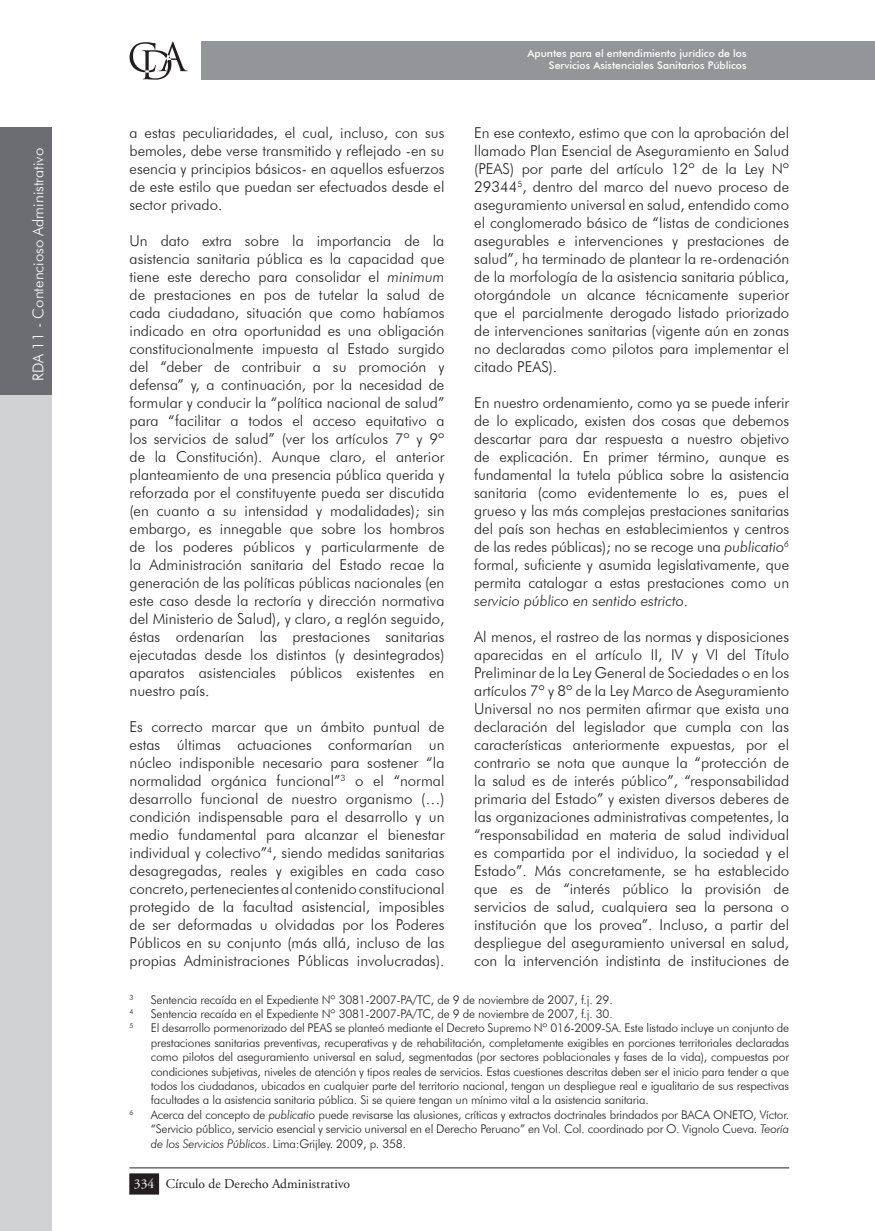
<style>
.page{position:relative;width:875px;height:1231px;background:#fff}
.page>*{position:absolute;margin:0;border:0;box-sizing:border-box;transform-origin:0 0}
.t1{font:300 15px/18px "Futura BT";color:#231f20;text-align:justify}
.t2{font:300 15px "Futura BT";color:#fff}
.t3{font:13.5px "Adobe Garamond Pro";color:#231f20}
.t4{font:300 12px/14.4px "Futura BT";letter-spacing:-.015em;color:#231f20;text-align:justify}
.t5{font:500 10.5px/12.6px "Futura BT";color:#fff;text-align:right}
.t6{font:300 7.05px "Futura BT";color:#231f20}
.s1{font-style:italic}
.s2{color:#fff}
</style>
<div class="page">
<hr style="left:874px;top:41px;width:1px;height:39px;background:#939598">
<div style="left:201px;top:41px;width:673px;height:39px;background:#939598"></div>
<svg style="left:129px;top:42px;width:59px;height:38px"></svg>
<hr style="left:129px;top:1167px;width:660px;height:1px;background:#231f20">
<div style="left:130px;top:1174px;width:28px;height:20px;background:#231f20"></div>
<div style="left:129px;top:1173px;width:30px;height:21px;border:2px solid #231f20"></div>
<div style="left:0;top:386px;width:52px;height:845px;background:#d1d2d4"></div>
<div style="left:0;top:127px;width:52px;height:267px;background:#6c6d70"></div>
<p class="t2" style="left:29px;top:381px;width:235px;rotate:-90deg">RDA 11 - Contencioso Administrativo</p>
<p class="t1" style="left:129px;top:123px;width:316px">a estas peculiaridades, el cual, incluso, con sus bemoles, debe verse transmitido y reflejado -en su esencia y principios básicos- en aquellos esfuerzos de este estilo que puedan ser efectuados desde el sector privado.</p>
<p class="t1" style="left:129px;top:231px;width:316px">Un dato extra sobre la importancia de la asistencia sanitaria pública es la capacidad que tiene este derecho para consolidar el <span class="s1">minimum </span>de prestaciones en pos de tutelar la salud de cada ciudadano, situación que como habíamos indicado en otra oportunidad es una obligación constitucionalmente impuesta al Estado surgido del “deber de contribuir a su promoción y defensa” y, a continuación, por la necesidad de formular y conducir la “política nacional de salud” para “facilitar a todos el acceso equitativo a los servicios de salud” (ver los artículos 7º y 9º de la Constitución). Aunque claro, el anterior planteamiento de una presencia pública querida y reforzada por el constituyente pueda ser discutida (en cuanto a su intensidad y modalidades); sin embargo, es innegable que sobre los hombros de los poderes públicos y particularmente de la Administración sanitaria del Estado recae la generación de las políticas públicas nacionales (en este caso desde la rectoría y dirección normativa del Ministerio de Salud), y claro, a reglón seguido, éstas ordenarían las prestaciones sanitarias ejecutadas desde los distintos (y desintegrados) aparatos asistenciales públicos existentes en nuestro país.</p>
<p class="t1" style="left:129px;top:717px;width:316px">Es correcto marcar que un ámbito puntual de estas últimas actuaciones conformarían un núcleo indisponible necesario para sostener “la normalidad orgánica funcional”<sup>3</sup> o el “normal desarrollo funcional de nuestro organismo (…) condición indispensable para el desarrollo y un medio fundamental para alcanzar el bienestar individual y colectivo”<sup>4</sup>, siendo medidas sanitarias desagregadas, reales y exigibles en cada caso concreto, pertenecientes al contenido constitucional protegido de la facultad asistencial, imposibles de ser deformadas u olvidadas por los Poderes Públicos en su conjunto (más allá, incluso de las propias Administraciones Públicas involucradas).</p>
<p class="t5" style="left:527px;top:47px;width:220px">Apuntes para el entendimiento jurídico de los<br>Servicios Asistenciales Sanitarios Públicos</p>
<p class="t1" style="left:474px;top:123px;width:316px">En ese contexto, estimo que con la aprobación del llamado Plan Esencial de Aseguramiento en Salud (PEAS) por parte del artículo 12º de la Ley Nº 29344<sup>5</sup>, dentro del marco del nuevo proceso de aseguramiento universal en salud, entendido como el conglomerado básico de “listas de condiciones asegurables e intervenciones y prestaciones de salud”, ha terminado de plantear la re-ordenación de la morfología de la asistencia sanitaria pública, otorgándole un alcance técnicamente superior que el parcialmente derogado listado priorizado de intervenciones sanitarias (vigente aún en zonas no declaradas como pilotos para implementar el citado PEAS).</p>
<p class="t1" style="left:474px;top:393px;width:316px">En nuestro ordenamiento, como ya se puede inferir de lo explicado, existen dos cosas que debemos descartar para dar respuesta a nuestro objetivo de explicación. En primer término, aunque es fundamental la tutela pública sobre la asistencia sanitaria (como evidentemente lo es, pues el grueso y las más complejas prestaciones sanitarias del país son hechas en establecimientos y centros de las redes públicas); no se recoge una <span class="s1">publicatio</span><sup>6 </sup>formal, suficiente y asumida legislativamente, que permita catalogar a estas prestaciones como un <span class="s1">servicio público en sentido estricto</span>.</p>
<p class="t1" style="left:474px;top:627px;width:316px">Al menos, el rastreo de las normas y disposiciones aparecidas en el artículo II, IV y VI del Título Preliminar de la Ley General de Sociedades o en los artículos 7º y 8º de la Ley Marco de Aseguramiento Universal no nos permiten afirmar que exista una declaración del legislador que cumpla con las características anteriormente expuestas, por el contrario se nota que aunque la “protección de la salud es de interés público”, “responsabilidad primaria del Estado” y existen diversos deberes de las organizaciones administrativas competentes, la “responsabilidad en materia de salud individual es compartida por el individuo, la sociedad y el Estado”. Más concretamente, se ha establecido que es de “interés público la provisión de servicios de salud, cualquiera sea la persona o institución que los provea”. Incluso, a partir del despliegue del aseguramiento universal en salud, con la intervención indistinta de instituciones de</p>
<p class="t6" style="left:129px;top:993px;width:6px">3</p>
<p class="t4" style="left:151px;top:992px;width:463px">Sentencia recaída en el Expediente Nº 3081-2007-PA/TC, de 9 de noviembre de 2007, f.j. 29.</p>
<p class="t6" style="left:129px;top:1007px;width:6px">4</p>
<p class="t4" style="left:151px;top:1006px;width:463px">Sentencia recaída en el Expediente Nº 3081-2007-PA/TC, de 9 de noviembre de 2007, f.j. 30.</p>
<p class="t6" style="left:129px;top:1021px;width:6px">5</p>
<p class="t4" style="left:151px;top:1021px;width:639px">El desarrollo pormenorizado del PEAS se planteó mediante el Decreto Supremo Nº 016-2009-SA. Este listado incluye un conjunto de prestaciones sanitarias preventivas, recuperativas y de rehabilitación, completamente exigibles en porciones territoriales declaradas como pilotos del aseguramiento universal en salud, segmentadas (por sectores poblacionales y fases de la vida), compuestas por condiciones subjetivas, niveles de atención y tipos reales de servicios. Estas cuestiones descritas deben ser el inicio para tender a que todos los ciudadanos, ubicados en cualquier parte del territorio nacional, tengan un despliegue real e igualitario de sus respectivas facultades a la asistencia sanitaria pública. Si se quiere tengan un mínimo vital a la asistencia sanitaria.</p>
<p class="t6" style="left:129px;top:1108px;width:6px">6</p>
<p class="t4" style="left:151px;top:1107px;width:639px">Acerca del concepto de <span class="s1">publicatio</span> puede revisarse las alusiones, críticas y extractos doctrinales brindados por BACA ONETO, Víctor. “Servicio público, servicio esencial y servicio universal en el Derecho Peruano” en Vol. Col. coordinado por O. Vignolo Cueva. <span class="s1">Teoría de los Servicios Públicos</span>. Lima:Grijley. 2009, p. 358.</p>
<p class="t3" style="left:134px;top:1175px;width:218px"><span class="s2">334</span> Círculo de Derecho Administrativo</p>
</div>
